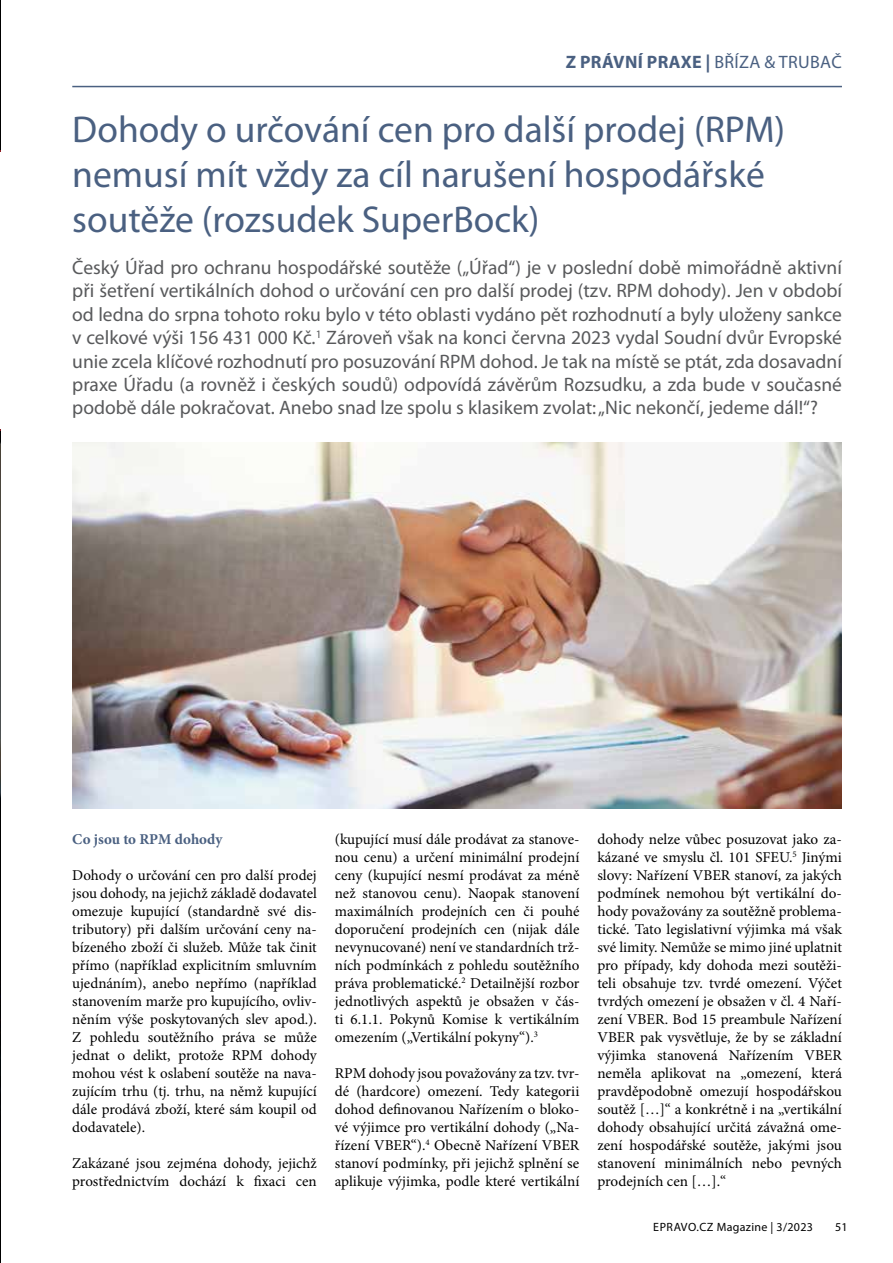
<style>
.page{position:relative;width:893px;height:1263px;background:#fff}
.page>*{position:absolute;margin:0;border:0;box-sizing:border-box;transform-origin:0 0}
.t1{font:37.5px/45px "Myriad Pro";color:#4a6081}
.t2{font:19.5px/23.4px "Myriad Pro";color:#58595b;text-align:justify}
.t3{font:700 18px "Myriad Pro";letter-spacing:.02em;color:#4a6081}
.t4{font:15px/18px "Minion Pro";color:#000;text-align:justify}
.t5{font:700 15px "Minion Pro";color:#4a6081}
.t6{font:12px "Myriad Pro";letter-spacing:.025em;color:#000}
.s1{font-weight:400}
</style>
<div class="page">
<svg style="left:0;top:1237px;width:1px;height:26px"></svg>
<svg style="left:0;top:0;width:1px;height:13px"></svg>
<img style="left:72px;top:442px;width:770px;height:366px">
<img style="left:0;top:13px;width:1px;height:1224px">
<img style="left:0;top:153px;width:1px;height:275px">
<hr style="left:72px;top:86px;width:770px;height:1px;background:#4a6081">
<p class="t3" style="left:566px;top:52px;width:278px">Z PRÁVNÍ PRAXE | <span class="s1">BŘÍZA &amp; TRUBAČ</span></p>
<h1 class="t1" style="left:72px;top:107px;width:714px">Dohody o určování cen pro další prodej (RPM) nemusí mít vždy za cíl narušení hospodářské soutěže (rozsudek SuperBock)</h1>
<p class="t2" style="left:72px;top:255px;width:771px">Český Úřad pro ochranu hospodářské soutěže („Úřad“) je v poslední době mimořádně aktivní při šetření vertikálních dohod o určování cen pro další prodej (tzv. RPM dohody). Jen v období od ledna do srpna tohoto roku bylo v této oblasti vydáno pět rozhodnutí a byly uloženy sankce v celkové výši 156 431 000 Kč.<sup>1</sup> Zároveň však na konci června 2023 vydal Soudní dvůr Evropské unie zcela klíčové rozhodnutí pro posuzování RPM dohod. Je tak na místě se ptát, zda dosavadní praxe Úřadu (a rovněž i českých soudů) odpovídá závěrům Rozsudku, a zda bude v současné podobě dále pokračovat. Anebo snad lze spolu s klasikem zvolat: „Nic nekončí, jedeme dál!“?</p>
<p class="t5" style="left:72px;top:829px;width:152px">Co jsou to RPM dohody</p>
<p class="t4" style="left:72px;top:867px;width:246px">Dohody o určování cen pro další prodej jsou dohody, na jejichž základě dodavatel omezuje kupující (standardně své dis&shy;tributory) při dalším určování ceny na&shy;bízeného zboží či služeb. Může tak činit přímo (například explicitním smluvním ujednáním), anebo nepřímo (například stanovením marže pro kupujícího, ovliv&shy;něním výše poskytovaných slev apod.).<br>Z pohledu soutěžního práva se může jednat o delikt, protože RPM dohody mohou vést k oslabení soutěže na nava&shy;zujícím trhu (tj. trhu, na němž kupující dále prodává zboží, které sám koupil od dodavatele).</p>
<p class="t4" style="left:72px;top:1155px;width:246px">Zakázané jsou zejména dohody, jejichž prostřednictvím dochází k fixaci cen</p>
<p class="t4" style="left:335px;top:831px;width:246px">(kupující musí dále prodávat za stanove&shy;nou cenu) a určení minimální prodejní ceny (kupující nesmí prodávat za méně než stanovou cenu). Naopak stanovení maximálních prodejních cen či pouhé doporučení prodejních cen (nijak dále nevynucované) není ve standardních trž&shy;ních podmínkách z pohledu soutěžního práva problematické.<sup>2</sup> Detailnější rozbor jednotlivých aspektů je obsažen v čás&shy;ti 6.1.1. Pokynů Komise k vertikálním omezením („Vertikální pokyny“).<sup>3</sup></p>
<p class="t4" style="left:335px;top:1065px;width:246px">RPM dohody jsou považovány za tzv. tvr&shy;dé (hardcore) omezení. Tedy kategorii dohod definovanou Nařízením o bloko&shy;vé výjimce pro vertikální dohody („Na&shy;řízení VBER“).<sup>4</sup> Obecně Nařízení VBER stanoví podmínky, při jejichž splnění se aplikuje výjimka, podle které vertikální</p>
<p class="t4" style="left:597px;top:831px;width:246px">dohody nelze vůbec posuzovat jako za&shy;kázané ve smyslu čl. 101 SFEU.<sup>5</sup> Jinými slovy: Nařízení VBER stanoví, za jakých podmínek nemohou být vertikální do&shy;hody považovány za soutěžně problema&shy;tické. Tato legislativní výjimka má však své limity. Nemůže se mimo jiné uplatnit pro případy, kdy dohoda mezi soutěži&shy;teli obsahuje tzv. tvrdé omezení. Výčet tvrdých omezení je obsažen v čl. 4 Naří&shy;zení VBER. Bod 15 preambule Nařízení VBER pak vysvětluje, že by se základní výjimka stanovená Nařízením VBER neměla aplikovat na „omezení, která pravděpodobně omezují hospodářskou soutěž […]“ a konkrétně i na „vertikální dohody obsahující určitá závažná ome&shy;zení hospodářské soutěže, jakými jsou stanovení minimálních nebo pevných prodejních cen […].“</p>
<p class="t6" style="left:653px;top:1219px;width:161px">EPRAVO.CZ Magazine | 3/2023</p>
<p class="t6" style="left:835px;top:1219px;width:14px">51</p>
</div>
